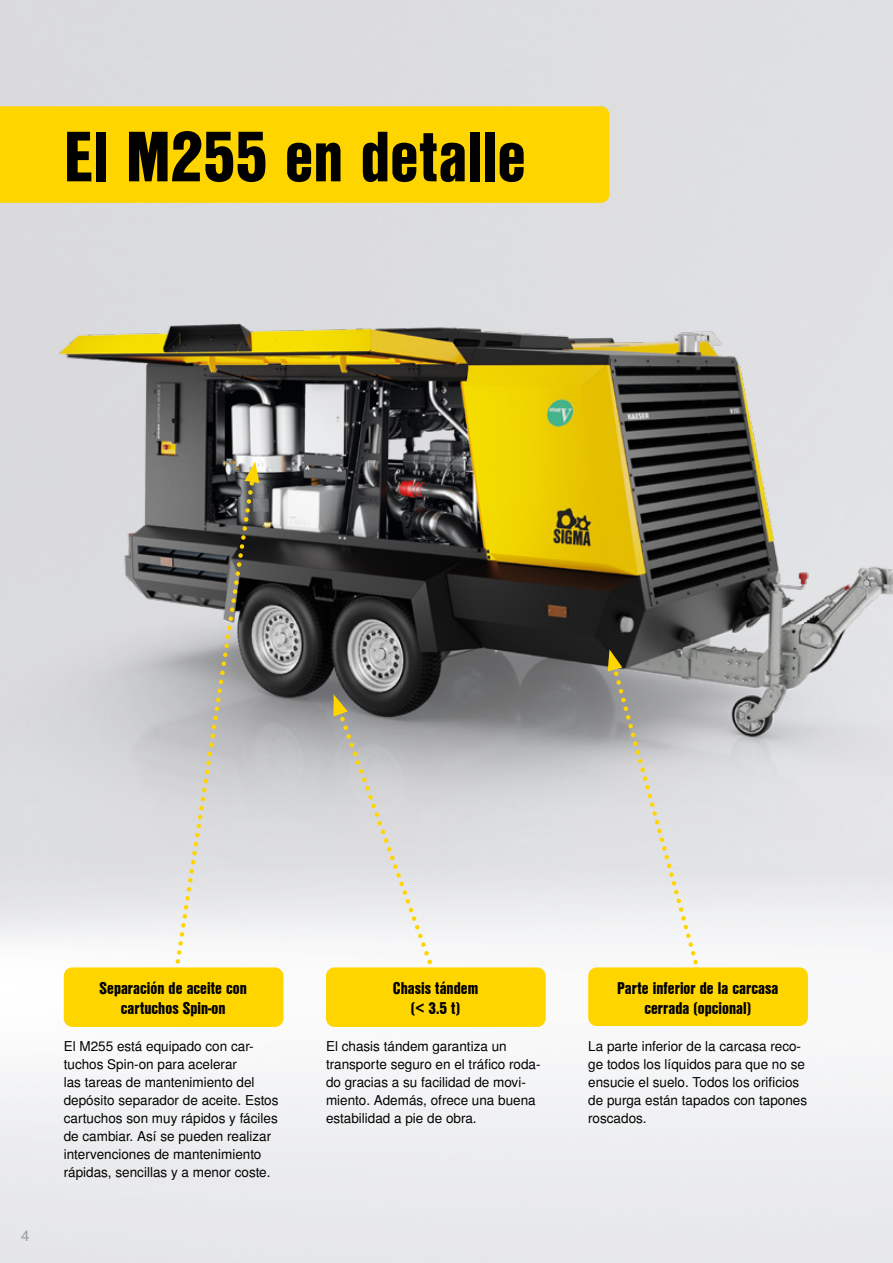
<style>
.page{position:relative;width:893px;height:1263px;background:#fff}
.page>*{position:absolute;margin:0;border:0;box-sizing:border-box;transform-origin:0 0}
.t1{font:69px "Nimbus San L Bla Con";color:#000}
.t2{font:16.5px/19.5px "Nimbus San L Bla Con";color:#000;text-align:center}
.t3{font:15px "Nimbus San L";color:#9d9d9c}
.t4{font:13.5px/18px "Nimbus San L";color:#000}
</style>
<div class="page">
<img style="left:0;top:0;width:893px;height:1263px">
<img style="left:0;top:39px;width:893px;height:963px">
<svg style="left:333px;top:694px;width:106px;height:273px"></svg>
<svg style="left:608px;top:649px;width:95px;height:318px"></svg>
<svg style="left:170px;top:461px;width:89px;height:506px;background:#aaa9a6"></svg>
<div style="left:588px;top:967px;width:220px;height:59px;background:#ffd500;border-radius:9px"></div>
<div style="left:326px;top:967px;width:220px;height:60px;background:#ffd500;border-radius:9px"></div>
<div style="left:64px;top:967px;width:219px;height:60px;background:#ffd500;border-radius:9px"></div>
<h1 class="t1" style="left:64px;top:104px;width:464px">El M255 en detalle</h1>
<p class="t3" style="left:21px;top:1226px;width:10px">4</p>
<p class="t2" style="left:100px;top:978px;width:149px">Separación de aceite con cartuchos Spin-on</p>
<p class="t4" style="left:64px;top:1038px;width:216px">El M255 está equipado con car&shy;tuchos Spin-on para acelerar<br>las tareas de mantenimiento del depósito separador de aceite. Estos cartuchos son muy rápidos y fáciles de cambiar. Así se pueden realizar intervenciones de mantenimiento rápidas, sencillas y a menor coste.</p>
<p class="t2" style="left:393px;top:978px;width:87px">Chasis tándem (&lt; 3.5 t)</p>
<p class="t4" style="left:326px;top:1038px;width:216px">El chasis tándem garantiza un transporte seguro en el tráfico roda&shy;do gracias a su facilidad de movi&shy;miento. Además, ofrece una buena estabilidad a pie de obra.</p>
<p class="t2" style="left:617px;top:978px;width:163px">Parte inferior de la carcasa cerrada (opcional)</p>
<p class="t4" style="left:588px;top:1038px;width:220px">La parte inferior de la carcasa reco&shy;ge todos los líquidos para que no se ensucie el suelo. Todos los orificios de purga están tapados con tapones roscados.</p>
</div>
